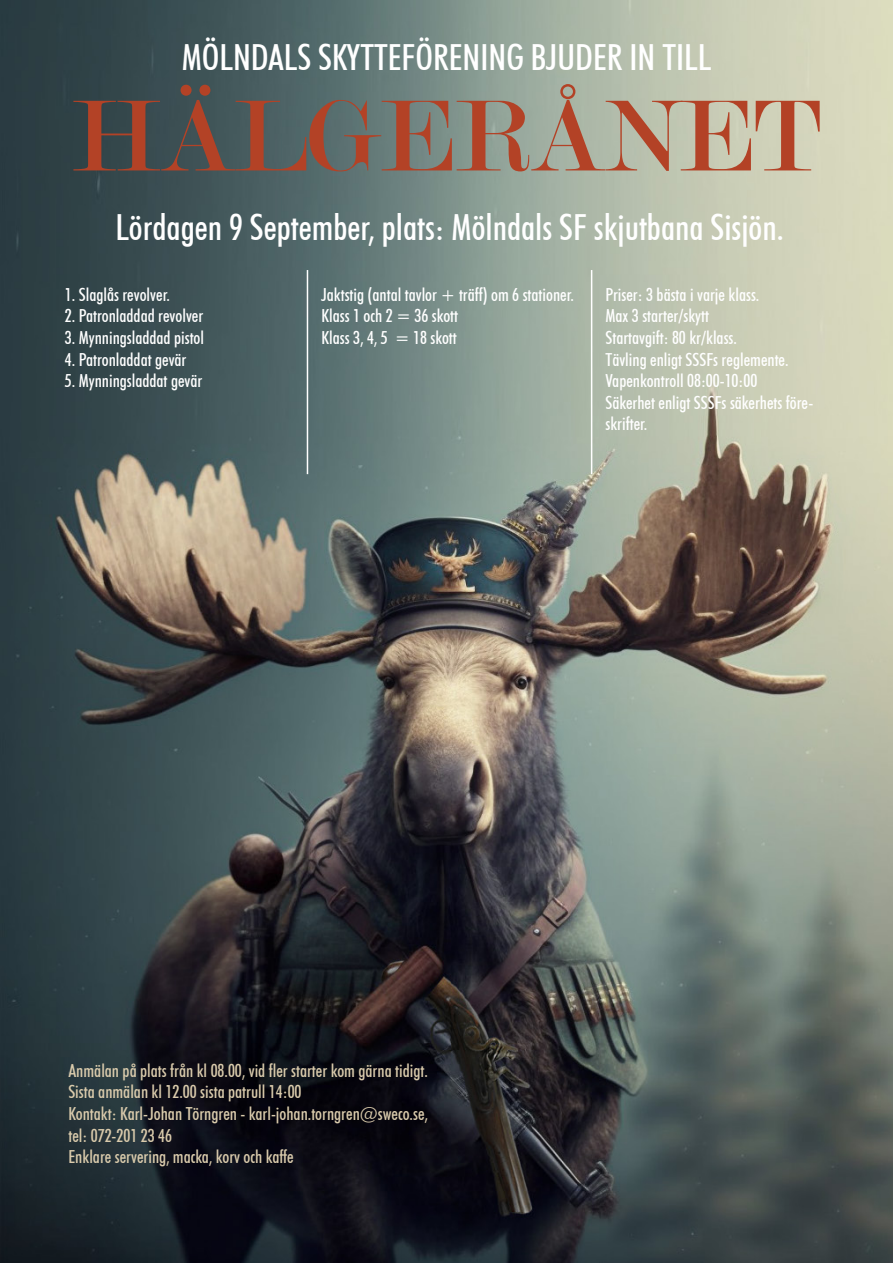
<style>
.page{position:relative;width:893px;height:1263px;background:#fff}
.page>*{position:absolute;margin:0;border:0;box-sizing:border-box;transform-origin:0 0}
.t1{font:108px "Modern";color:#b34226}
.t2{font:500 condensed 36px "Futura BT";color:#fff}
.t3{font:500 condensed 18px/21.6px "Futura BT";color:#fff}
.t4{font:500 condensed 18px/21.6px "Futura BT";color:#dacbac}
</style>
<div class="page">
<img style="left:0;top:0;width:893px;height:1263px">
<hr style="left:307px;top:270px;width:1px;height:204px;background:#fff">
<hr style="left:591px;top:270px;width:1px;height:204px;background:#fff">
<p class="t2" style="left:182px;top:35px;width:531px">MÖLNDALS SKYTTEFÖRENING BJUDER IN TILL</p>
<p class="t1" style="left:71px;top:82px;width:750px">HÄLGERÅNET</p>
<p class="t2" style="left:115px;top:205px;width:670px">Lördagen 9 September, plats: Mölndals SF skjutbana Sisjön.</p>
<p class="t3" style="left:65px;top:283px;width:106px">1. Slaglås revolver.</p>
<p class="t3" style="left:65px;top:305px;width:140px">2. Patronladdad revolver</p>
<p class="t3" style="left:65px;top:327px;width:141px">3. Mynningsladdad pistol</p>
<p class="t3" style="left:65px;top:348px;width:123px">4. Patronladdat gevär</p>
<p class="t3" style="left:65px;top:370px;width:139px">5. Mynningsladdat gevär</p>
<p class="t3" style="left:321px;top:283px;width:254px">Jaktstig (antal tavlor + träff) om 6 stationer.</p>
<p class="t3" style="left:321px;top:305px;width:138px">Klass 1 och 2 = 36 skott</p>
<p class="t3" style="left:321px;top:327px;width:137px">Klass 3, 4, 5 = 18 skott</p>
<p class="t3" style="left:605px;top:283px;width:155px">Priser: 3 bästa i varje klass.</p>
<p class="t3" style="left:605px;top:305px;width:105px">Max 3 starter/skytt</p>
<p class="t3" style="left:605px;top:327px;width:133px">Startavgift: 80 kr/klass.</p>
<p class="t3" style="left:605px;top:348px;width:185px">Tävling enligt SSSFs reglemente.</p>
<p class="t3" style="left:605px;top:370px;width:153px">Vapenkontroll 08:00-10:00</p>
<p class="t3" style="left:605px;top:391px;width:209px">Säkerhet enligt SSSFs säkerhets före&shy;skrifter.</p>
<p class="t4" style="left:68px;top:1059px;width:361px">Anmälan på plats från kl 08.00, vid fler starter kom gärna tidigt.</p>
<p class="t4" style="left:68px;top:1081px;width:235px">Sista anmälan kl 12.00 sista patrull 14:00</p>
<p class="t4" style="left:68px;top:1103px;width:361px">Kontakt: Karl-Johan Törngren - karl-johan.torngren@sweco.se, tel: 072-201 23 46</p>
<p class="t4" style="left:68px;top:1146px;width:227px">Enklare servering, macka, korv och kaffe</p>
</div>
